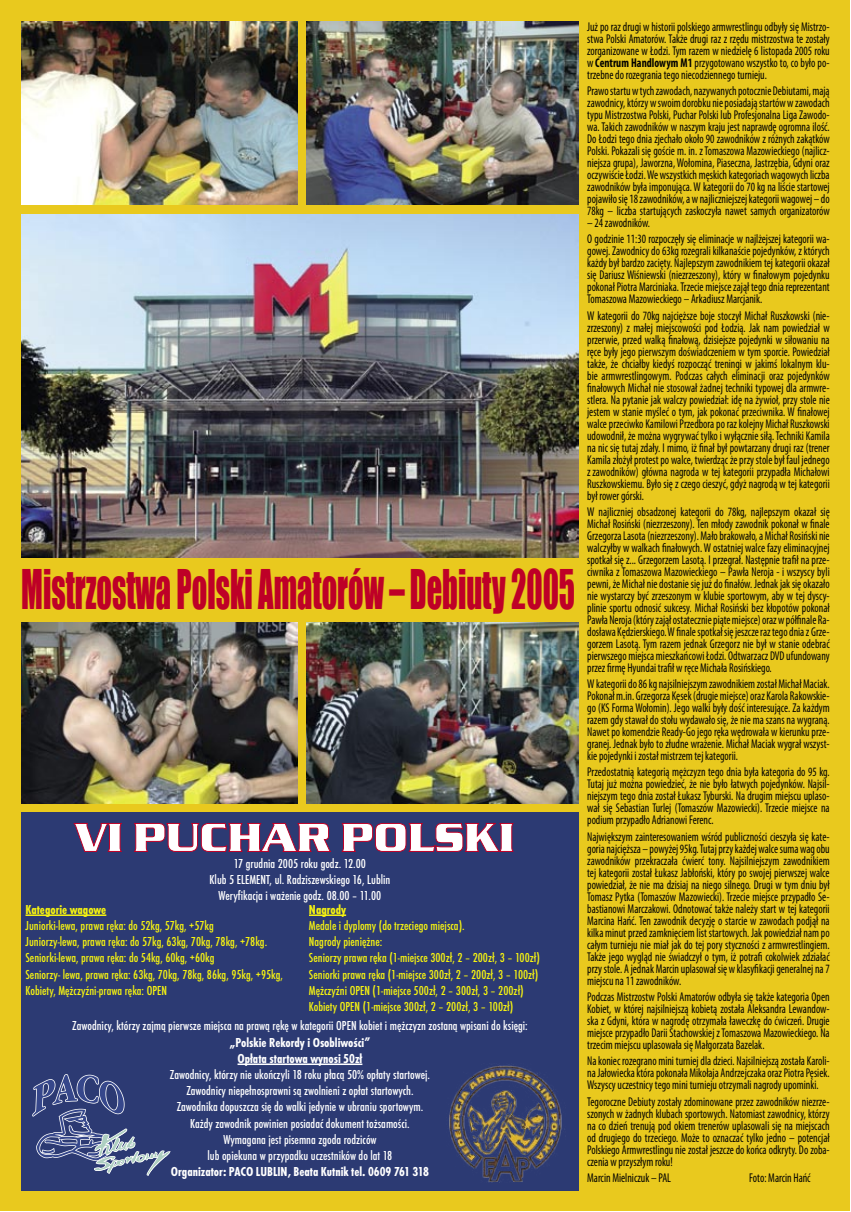
<style>
.page{position:relative;width:851px;height:1212px;background:#fff}
.page>*{position:absolute;margin:0;border:0;box-sizing:border-box;transform-origin:0 0}
.t1{font:50.25px "Impact";color:#be0027;scale:.6 1}
.t2{font:500 condensed 13.5px/16.2px "Futura TEE";color:#fff;text-align:center}
.t3{font:500 condensed 13.5px/16.2px "Futura TEE";color:#f7f410}
.t4{font:700 condensed 13.5px/16.2px "Futura TEE";color:#fff;text-align:center}
.t5{font:700 condensed 13.5px "Futura TEE";color:#f7f410}
.t6{font:condensed 12.75px/12px "Myriad Pro";color:#000;text-align:justify;scale:.88 1}
.s1{font-weight:700}
</style>
<div class="page">
<div style="left:0;top:0;width:850px;height:1211px;background:#e9c91e"></div>
<img style="left:21px;top:215px;width:557px;height:342px">
<div style="left:21px;top:812px;width:557px;height:379px;background:#2c3a73"></div>
<hr style="left:237px;top:1063px;width:125px;height:2px;background:#fff">
<hr style="left:26px;top:914px;width:80px;height:2px;background:#f7f410">
<hr style="left:309px;top:914px;width:37px;height:2px;background:#f7f410">
<svg style="left:73px;top:822px;width:441px;height:30px"></svg>
<svg style="left:32px;top:1074px;width:139px;height:102px"></svg>
<img style="left:449px;top:1065px;width:113px;height:117px">
<img style="left:306px;top:623px;width:272px;height:180px">
<img style="left:306px;top:21px;width:272px;height:184px">
<img style="left:21px;top:623px;width:277px;height:180px">
<img style="left:21px;top:21px;width:277px;height:184px">
<h1 class="t1" style="left:21px;top:551px;width:924px">Mistrzostwa Polski Amatorów – Debiuty 2005</h1>
<p class="t2" style="left:209px;top:855px;width:182px">17 grudnia 2005 roku godz. 12.00<br>Klub 5 ELEMENT, ul. Radziszewskiego 16, Lublin<br>Weryfikacja i ważenie godz. 08.00 – 11.00</p>
<p class="t5" style="left:309px;top:901px;width:39px">Nagrody</p>
<p class="t3" style="left:309px;top:917px;width:232px">Medale i dyplomy (do trzeciego miejsca).<br>Nagrody pieniężne:<br>Seniorzy prawa ręka (1-miejsce 300zł, 2 – 200zł, 3 – 100zł)<br>Seniorki prawa ręka (1-miejsce 300zł, 2 – 200zł, 3 – 100zł)<br>Mężczyźni OPEN (1-miejsce 500zł, 2 – 300zł, 3 – 200zł)<br>Kobiety OPEN (1-miejsce 300zł, 2 – 200zł, 3 – 100zł)</p>
<p class="t5" style="left:26px;top:901px;width:82px">Kategorie wagowe</p>
<p class="t3" style="left:26px;top:917px;width:259px">Juniorki-lewa, prawa ręka: do 52kg, 57kg, +57kg<br>Juniorzy-lewa, prawa ręka: do 57kg, 63kg, 70kg, 78kg, +78kg.<br>Seniorki-lewa, prawa ręka: do 54kg, 60kg, +60kg<br>Seniorzy- lewa, prawa ręka: 63kg, 70kg, 78kg, 86kg, 95kg, +95kg, Kobiety, Mężczyźni-prawa ręka: OPEN</p>
<p class="t2" style="left:72px;top:1018px;width:457px">Zawodnicy, którzy zajmą pierwsze miejsca na prawą rękę w kategorii OPEN kobiet i mężczyzn zostaną wpisani do księgi:</p>
<p class="t4" style="left:229px;top:1034px;width:142px">„Polskie Rekordy i Osobliwości”<br>Opłata startowa wynosi 50zł</p>
<p class="t2" style="left:170px;top:1066px;width:262px">Zawodnicy, którzy nie ukończyli 18 roku płacą 50% opłaty startowej.<br>Zawodnicy niepełnosprawni są zwolnieni z opłat startowych.<br>Zawodnika dopuszcza się do walki jedynie w ubraniu sportowym.<br>Każdy zawodnik powinien posiadać dokument tożsamości.<br>Wymagana jest pisemna zgoda rodziców<br>lub opiekuna w przypadku uczestników do lat 18</p>
<p class="t4" style="left:171px;top:1164px;width:260px">Organizator: PACO LUBLIN, Beata Kutnik tel. 0609 761 318</p>
<p class="t6" style="left:587px;top:21px;width:277px">Już po raz drugi w historii polskiego armwrestlingu odbyły się Mistrzo&shy;stwa Polski Amatorów. Także drugi raz z rzędu mistrzostwa te zostały zorganizowane w Łodzi. Tym razem w niedzielę 6 listopada 2005 roku w <span class="s1">Centrum Handlowym M1</span> przygotowano wszystko to, co było po&shy;trzebne do rozegrania tego niecodziennego turnieju.</p>
<p class="t6" style="left:587px;top:85px;width:277px">Prawo startu w tych zawodach, nazywanych potocznie Debiutami, mają zawodnicy, którzy w swoim dorobku nie posiadają startów w zawodach typu Mistrzostwa Polski, Puchar Polski lub Profesjonalna Liga Zawodo&shy;wa. Takich zawodników w naszym kraju jest naprawdę ogromna ilość.<br>Do Łodzi tego dnia zjechało około 90 zawodników z różnych zakątków Polski. Pokazali się goście m. in. z Tomaszowa Mazowieckiego (najlicz&shy;niejsza grupa), Jaworzna, Wołomina, Piaseczna, Jastrzębia, Gdyni oraz oczywiście Łodzi. We wszystkich męskich kategoriach wagowych liczba zawodników była imponująca. W kategorii do 70 kg na liście startowej pojawiło się 18 zawodników, a w najliczniejszej kategorii wagowej – do 78kg – liczba startujących zaskoczyła nawet samych organizatorów</p>
<p class="t6" style="left:587px;top:215px;width:277px;line-height:16.2px">– 24 zawodników.<br>O godzinie 11:30 rozpoczęły się eliminacje w najlżejszej kategorii wa-</p>
<p class="t6" style="left:587px;top:245px;width:277px">gowej. Zawodnicy do 63kg rozegrali kilkanaście pojedynków, z których każdy był bardzo zacięty. Najlepszym zawodnikiem tej kategorii okazał się Dariusz Wiśniewski (niezrzeszony), który w finałowym pojedynku pokonał Piotra Marciniaka. Trzecie miejsce zajął tego dnia reprezentant Tomaszowa Mazowieckiego – Arkadiusz Marcjanik.</p>
<p class="t6" style="left:587px;top:310px;width:277px">W kategorii do 70kg najcięższe boje stoczył Michał Ruszkowski (nie&shy;zrzeszony) z małej miejscowości pod Łodzią. Jak nam powiedział w przerwie, przed walką finałową, dzisiejsze pojedynki w siłowaniu na ręce były jego pierwszym doświadczeniem w tym sporcie. Powiedział także, że chciałby kiedyś rozpocząć treningi w jakimś lokalnym klu&shy;bie armwrestlingowym. Podczas całych eliminacji oraz pojedynków finałowych Michał nie stosował żadnej techniki typowej dla armwre&shy;stlera. Na pytanie jak walczy powiedział: idę na żywioł, przy stole nie jestem w stanie myśleć o tym, jak pokonać przeciwnika. W finałowej walce przeciwko Kamilowi Przedbora po raz kolejny Michał Ruszkowski udowodnił, że można wygrywać tylko i wyłącznie siłą. Techniki Kamila na nic się tutaj zdały. I mimo, iż finał był powtarzany drugi raz (trener Kamila złożył protest po walce, twierdząc że przy stole był faul jednego z zawodników) główna nagroda w tej kategorii przypadła Michałowi Ruszkowskiemu. Było się z czego cieszyć, gdyż nagrodą w tej kategorii był rower górski.</p>
<p class="t6" style="left:587px;top:506px;width:277px">W najliczniej obsadzonej kategorii do 78kg, najlepszym okazał się Michał Rosiński (niezrzeszony). Ten młody zawodnik pokonał w finale Grzegorza Lasota (niezrzeszony). Mało brakowało, a Michał Rosiński nie walczyłby w walkach finałowych. W ostatniej walce fazy eliminacyjnej spotkał się z... Grzegorzem Lasotą. I przegrał. Następnie trafił na prze&shy;ciwnika z Tomaszowa Mazowieckiego – Pawła Neroja - i wszyscy byli pewni, że Michał nie dostanie się już do finałów. Jednak jak się okazało nie wystarczy być zrzeszonym w klubie sportowym, aby w tej dyscy&shy;plinie sportu odnosić sukcesy. Michał Rosiński bez kłopotów pokonał Pawła Neroja (który zajął ostatecznie piąte miejsce) oraz w półfinale Ra&shy;dosława Kędzierskiego. W finale spotkał się jeszcze raz tego dnia z Grze&shy;gorzem Lasotą. Tym razem jednak Grzegorz nie był w stanie odebrać pierwszego miejsca mieszkańcowi Łodzi. Odtwarzacz DVD ufundowany przez firmę Hyundai trafił w ręce Michała Rosińskiego.</p>
<p class="t6" style="left:587px;top:678px;width:277px">W kategorii do 86 kg najsilniejszym zawodnikiem został Michał Maciak.<br>Pokonał m.in. Grzegorza Kęsek (drugie miejsce) oraz Karola Rakowskie&shy;go (KS Forma Wołomin). Jego walki były dość interesujące. Za każdym razem gdy stawał do stołu wydawało się, że nie ma szans na wygraną.<br>Nawet po komendzie Ready-Go jego ręka wędrowała w kierunku prze&shy;granej. Jednak było to złudne wrażenie. Michał Maciak wygrał wszyst&shy;kie pojedynki i został mistrzem tej kategorii.</p>
<p class="t6" style="left:587px;top:766px;width:277px">Przedostatnią kategorią mężczyzn tego dnia była kategoria do 95 kg.<br>Tutaj już można powiedzieć, że nie było łatwych pojedynków. Najsil&shy;niejszym tego dnia został Łukasz Tyburski. Na drugim miejscu uplaso&shy;wał się Sebastian Turlej (Tomaszów Mazowiecki). Trzecie miejsce na podium przypadło Adrianowi Ferenc.</p>
<p class="t6" style="left:587px;top:831px;width:277px">Największym zainteresowaniem wśród publiczności cieszyła się kate&shy;goria najcięższa – powyżej 95kg. Tutaj przy każdej walce suma wag obu zawodników przekraczała ćwierć tony. Najsilniejszym zawodnikiem tej kategorii został Łukasz Jabłoński, który po swojej pierwszej walce powiedział, że nie ma dzisiaj na niego silnego. Drugi w tym dniu był Tomasz Pytka (Tomaszów Mazowiecki). Trzecie miejsce przypadło Se&shy;bastianowi Marczakowi. Odnotować także należy start w tej kategorii Marcina Hańć. Ten zawodnik decyzję o starcie w zawodach podjął na kilka minut przed zamknięciem list startowych. Jak powiedział nam po całym turnieju nie miał jak do tej pory styczności z armwrestlingiem.<br>Także jego wygląd nie świadczył o tym, iż potrafi cokolwiek zdziałać przy stole. A jednak Marcin uplasował się w klasyfikacji generalnej na 7 miejscu na 11 zawodników.</p>
<p class="t6" style="left:587px;top:991px;width:277px">Podczas Mistrzostw Polski Amatorów odbyła się także kategoria Open Kobiet, w której najsilniejszą kobietą została Aleksandra Lewandow&shy;ska z Gdyni, która w nagrodę otrzymała ławeczkę do ćwiczeń. Drugie miejsce przypadło Darii Stachowskiej z Tomaszowa Mazowieckiego. Na trzecim miejscu uplasowała się Małgorzata Bazelak.</p>
<p class="t6" style="left:587px;top:1055px;width:277px">Na koniec rozegrano mini turniej dla dzieci. Najsilniejszą została Karoli&shy;na Jałowiecka która pokonała Mikołaja Andrzejczaka oraz Piotra Pęsiek.<br>Wszyscy uczestnicy tego mini turnieju otrzymali nagrody upominki.</p>
<p class="t6" style="left:587px;top:1095px;width:277px">Tegoroczne Debiuty zostały zdominowane przez zawodników niezrze&shy;szonych w żadnych klubach sportowych. Natomiast zawodnicy, którzy na co dzień trenują pod okiem trenerów uplasowali się na miejscach od drugiego do trzeciego. Może to oznaczać tylko jedno – potencjał Polskiego Armwrestlingu nie został jeszcze do końca odkryty. Do zoba&shy;czenia w przyszłym roku!</p>
<p class="t6" style="left:587px;top:1172px;width:97px">Marcin Mielniczuk – PAL</p>
<p class="t6" style="left:749px;top:1172px;width:71px">Foto: Marcin Hańć</p>
</div>
